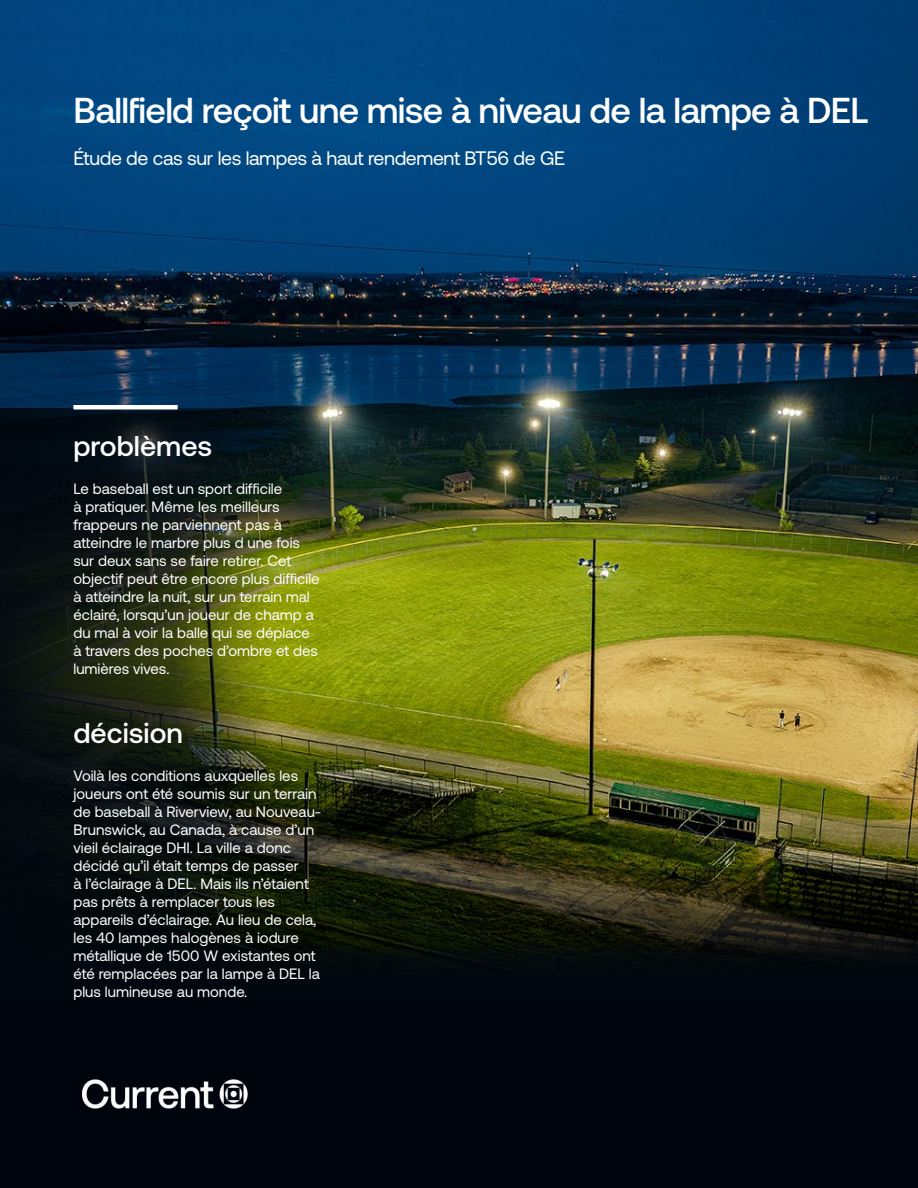
<style>
.page{position:relative;width:918px;height:1188px;background:#fff}
.page>*{position:absolute;margin:0;border:0;box-sizing:border-box;transform-origin:0 0}
.t1{font:500 36px "Aeonik";letter-spacing:-.02em;color:#fff}
.t2{font:500 28.5px "Aeonik";color:#fff}
.t3{font:19.5px "Aeonik";letter-spacing:-.02em;color:#fff}
.t4{font:15px/18px "Aeonik";color:#fff}
</style>
<div class="page">
<img style="left:0;top:38px;width:918px;height:830px">
<svg style="left:305px;top:868px;width:613px;height:63px"></svg>
<svg style="left:0;top:408px;width:305px;height:523px"></svg>
<div style="left:73px;top:405px;width:105px;height:5px;background:#fff"></div>
<div style="left:0;top:975px;width:918px;height:213px;background:#00040d"></div>
<img style="left:82px;top:1079px;width:166px;height:30px">
<img style="left:0;top:0;width:918px;height:38px">
<div style="left:0;top:931px;width:918px;height:68px;background:#020911"></div>
<h1 class="t1" style="left:73px;top:91px;width:797px">Ballfield reçoit une mise à niveau de la lampe à DEL</h1>
<h3 class="t3" style="left:73px;top:148px;width:493px">Étude de cas sur les lampes à haut rendement BT56 de GE</h3>
<h2 class="t2" style="left:73px;top:430px;width:140px">problèmes</h2>
<p class="t4" style="left:73px;top:480px;width:248px">Le baseball est un sport difficile<br>à pratiquer. Même les meilleurs frappeurs ne parviennent pas à atteindre le marbre plus d une fois sur deux sans se faire retirer. Cet objectif peut être encore plus difficile à atteindre la nuit, sur un terrain mal éclairé, lorsqu’un joueur de champ a du mal à voir la balle qui se déplace à travers des poches d’ombre et des lumières vives.</p>
<h2 class="t2" style="left:73px;top:717px;width:111px">décision</h2>
<p class="t4" style="left:73px;top:767px;width:250px">Voilà les conditions auxquelles les joueurs ont été soumis sur un terrain de baseball à Riverview, au Nouveau-Brunswick, au Canada, à cause d’un vieil éclairage DHI. La ville a donc décidé qu’il était temps de passer<br>à l’éclairage à DEL. Mais ils n’étaient pas prêts à remplacer tous les appareils d’éclairage. Au lieu de cela, les 40 lampes halogènes à iodure métallique de 1500 W existantes ont été remplacées par la lampe à DEL la plus lumineuse au monde.</p>
</div>
